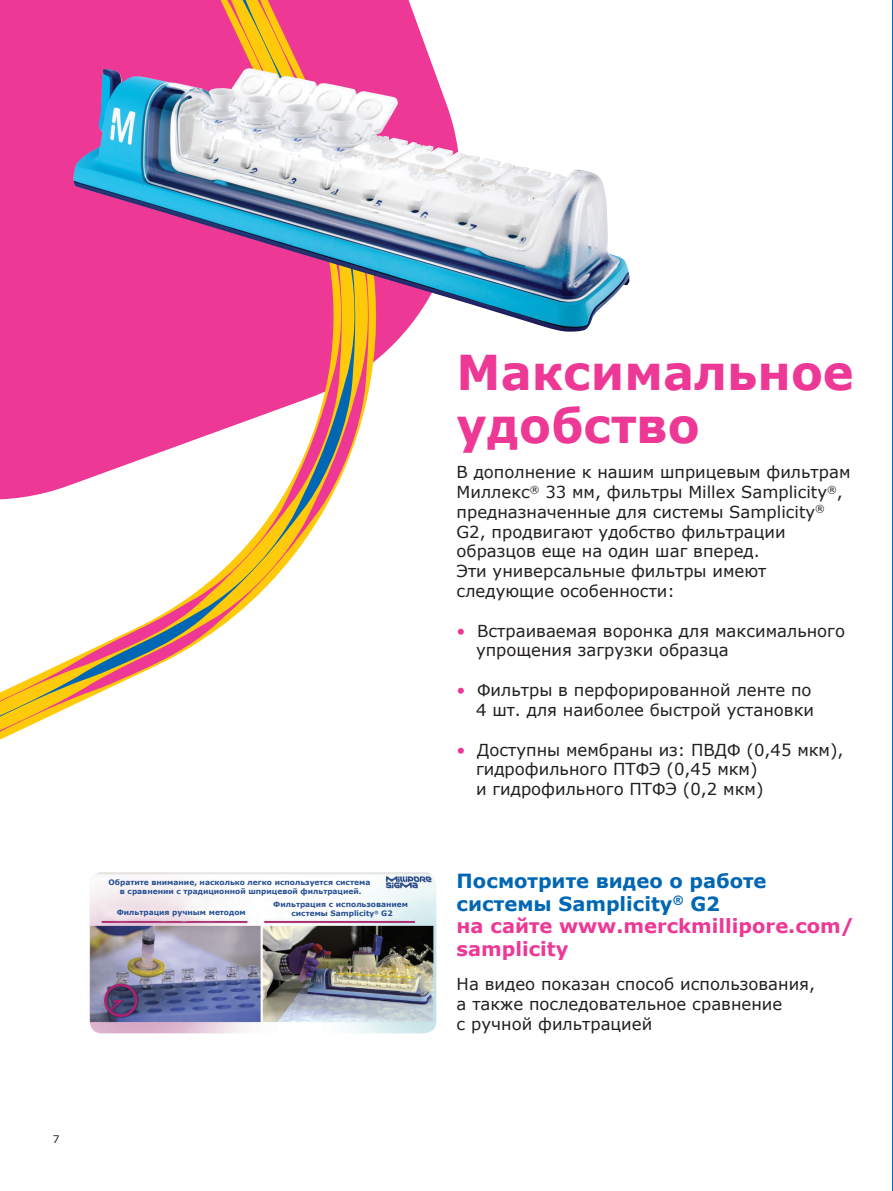
<style>
.page{position:relative;width:893px;height:1191px;background:#fff}
.page>*{position:absolute;margin:0;border:0;box-sizing:border-box;transform-origin:0 0}
.t1{font:700 48px/52.5px "Verdana";color:#ed3896}
.t2{font:700 19.5px/22.5px "Verdana";color:#0166b3}
.t3{font:16.5px/19.8px "Verdana";color:#231f20}
.t4{font:10.5px "Verdana";color:#231f20}
.t5{font:700 7.5px/9px "Verdana";color:#285192;text-align:center}
.s1{color:#ed3896}
</style>
<div class="page">
<hr style="left:892px;top:0;width:1px;height:1191px;background:#0166b3">
<svg style="left:379px;top:0;width:55px;height:358px;fill:#ed3896"></svg>
<svg style="left:0;top:0;width:369px;height:740px"></svg>
<img style="left:73px;top:69px;width:557px;height:262px">
<img style="left:90px;top:872px;width:346px;height:161px">
<p class="t4" style="left:53px;top:1132px;width:8px">7</p>
<p class="t5" style="left:109px;top:877px;width:263px">Обратите внимание, насколько легко используется система в сравнении с традиционной шприцевой фильтрацией.</p>
<p class="t5" style="left:117px;top:908px;width:130px">Фильтрация ручным методом</p>
<p class="t5" style="left:273px;top:900px;width:136px">Фильтрация с использованием системы Samplicity<sup>®</sup> G2</p>
<h1 class="t1" style="left:457px;top:346px;width:399px">Максимальное удобство</h1>
<p class="t3" style="left:456px;top:462px;width:395px">В дополнение к нашим шприцевым фильтрам Mиллекс<sup>®</sup> 33 мм, фильтры Millex Samplicity<sup>®</sup>, предназначенные для системы Samplicity<sup>® </sup>G2, продвигают удобство фильтрации образцов еще на один шаг вперед.<br>Эти универсальные фильтры имеют следующие особенности:</p>
<p class="t3" style="left:476px;top:620px;width:371px;text-indent:-20px"><span class="s1">•</span> Встраиваемая воронка для максимального упрощения загрузки образца</p>
<p class="t3" style="left:456px;top:680px;width:359px;text-align:right"><span class="s1">•</span> Фильтры в перфорированной ленте по<br>4 шт. для наиболее быстрой установки</p>
<p class="t3" style="left:476px;top:739px;width:369px;text-indent:-20px"><span class="s1">•</span> Доступны мембраны из: ПВДФ (0,45 мкм), гидрофильного ПТФЭ (0,45 мкм)<br>и гидрофильного ПТФЭ (0,2 мкм)</p>
<p class="t2" style="left:457px;top:869px;width:399px">Посмотрите видео о работе системы Samplicity<sup>®</sup> G2<br><span class="s1">на сайте www.merckmillipore.com/ samplicity</span></p>
<p class="t3" style="left:457px;top:974px;width:360px">На видео показан способ использования, а также последовательное сравнение<br>с ручной фильтрацией</p>
</div>
